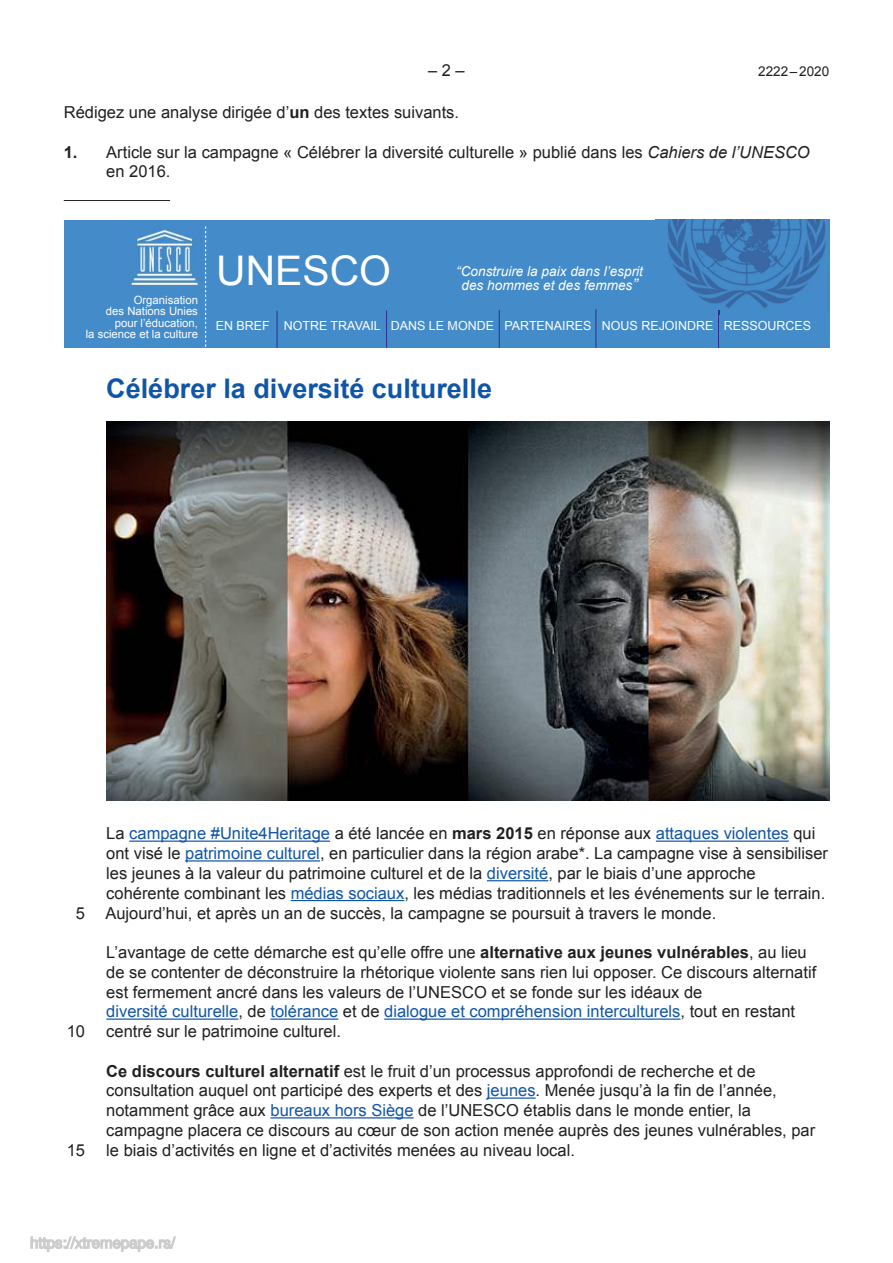
<style>
.page{position:relative;width:893px;height:1263px;background:#fff}
.page>*{position:absolute;margin:0;border:0;box-sizing:border-box;transform-origin:0 0}
.t1{font:40.8px "Arial";color:#fff}
.t2{font:700 27px "Arial";color:#1155a6}
.t3{font:16.5px/19.8px "Arial";color:#221f1f}
.t4{font:italic 13.65px/13.6px "Arial";color:#fff;text-align:center}
.t5{font:13.5px "Arial";color:#221f1f}
.t6{font:12.45px "Arial";color:#fff}
.t7{font:11.4px/11.4px "Arial";color:#fff;text-align:right}
.s1{font-weight:700}
.s2{font-style:italic}
.s3{font-size:15.9px}
.s4{color:#1155a6}
</style>
<div class="page">
<hr style="left:64px;top:200px;width:106px;height:1px;background:#221f1f">
<hr style="left:129px;top:840px;width:201px;height:2px;background:#1155a6">
<hr style="left:656px;top:840px;width:133px;height:2px;background:#1155a6">
<hr style="left:185px;top:860px;width:135px;height:1px;background:#1155a6">
<hr style="left:487px;top:880px;width:61px;height:1px;background:#1155a6">
<hr style="left:291px;top:900px;width:113px;height:1px;background:#1155a6">
<hr style="left:106px;top:1018px;width:132px;height:2px;background:#1155a6">
<hr style="left:270px;top:1018px;width:68px;height:2px;background:#1155a6">
<hr style="left:384px;top:1018px;width:296px;height:2px;background:#1155a6">
<hr style="left:487px;top:1097px;width:49px;height:2px;background:#1155a6">
<hr style="left:270px;top:1117px;width:144px;height:1px;background:#1155a6">
<div style="left:64px;top:220px;width:765px;height:127px;background:#448bc9"></div>
<img style="left:129px;top:228px;width:70px;height:57px">
<svg style="left:205px;top:226px;width:1px;height:121px"></svg>
<hr style="left:386px;top:311px;width:1px;height:36px;background:#2e3092">
<hr style="left:499px;top:310px;width:1px;height:37px;background:#2e3092">
<hr style="left:596px;top:309px;width:1px;height:38px;background:#2e3092">
<hr style="left:719px;top:310px;width:1px;height:37px;background:#2e3092">
<img style="left:668px;top:220px;width:158px;height:94px">
<hr style="left:277px;top:311px;width:1px;height:36px;background:#2e3092">
<img style="left:106px;top:421px;width:723px;height:379px">
<svg style="left:30px;top:1236px;width:146px;height:16px"></svg>
<p class="t3" style="left:428px;top:62px;width:38px">– 2 –</p>
<p class="t5" style="left:758px;top:66px;width:72px">2222 – 2020</p>
<p class="t3" style="left:64px;top:104px;width:397px">Rédigez une analyse dirigée d’<span class="s1">un</span> des textes suivants.</p>
<p class="t3" style="left:106px;top:143px;width:705px;text-indent:-43px"><span class="s1">1.</span> Article sur la campagne « Célébrer la diversité culturelle » publié dans les <span class="s2">Cahiers de l’UNESCO </span>en 2016.</p>
<p class="t7" style="left:86px;top:295px;width:114px">Organisation<br>des Nations Unies pour líÈducation,<br>la science et la culture</p>
<h1 class="t1" style="left:216px;top:256px;width:176px">UNESCO</h1>
<p class="t6" style="left:216px;top:321px;width:597px">EN BREF NOTRE TRAVAIL DANS LE MONDE PARTENAIRES NOUS REJOINDRE RESSOURCES</p>
<p class="t4" style="left:456px;top:265px;width:188px">ìConstruire la paix dans l’esprit des hommes et des femmes<span class="s3">î</span></p>
<h2 class="t2" style="left:106px;top:379px;width:387px">Célébrer la diversité culturelle</h2>
<p class="t3" style="left:76px;top:904px;width:11px">5</p>
<p class="t3" style="left:67px;top:1023px;width:20px">10</p>
<p class="t3" style="left:67px;top:1141px;width:20px">15</p>
<p class="t3" style="left:105px;top:825px;width:724px">La <span class="s4">campagne #Unite4Heritage</span> a été lancée en <span class="s1">mars 2015</span> en réponse aux <span class="s4">attaques violentes</span> qui ont visé le <span class="s4">patrimoine culturel</span>, en particulier dans la région arabe*. La campagne vise à sensibiliser les jeunes à la valeur du patrimoine culturel et de la <span class="s4">diversité</span>, par le biais d’une approche cohérente combinant les <span class="s4">médias sociaux</span>, les médias traditionnels et les événements sur le terrain.<br>Aujourd’hui, et après un an de succès, la campagne se poursuit à travers le monde.</p>
<p class="t3" style="left:106px;top:944px;width:711px">L’avantage de cette démarche est qu’elle offre une <span class="s1">alternative aux jeunes vulnérables</span>, au lieu de se contenter de déconstruire la rhétorique violente sans rien lui opposer. Ce discours alternatif est fermement ancré dans les valeurs de l’UNESCO et se fonde sur les idéaux de<br><span class="s4">diversité culturelle</span>, de <span class="s4">tolérance</span> et de <span class="s4">dialogue et compréhension interculturels</span>, tout en restant centré sur le patrimoine culturel.</p>
<p class="t3" style="left:106px;top:1062px;width:710px"><span class="s1">Ce discours culturel alternatif</span> est le fruit d’un processus approfondi de recherche et de consultation auquel ont participé des experts et des <span class="s4">jeunes</span>. Menée jusqu’à la fin de l’année, notamment grâce aux <span class="s4">bureaux hors Siège</span> de l’UNESCO établis dans le monde entier, la campagne placera ce discours au cœur de son action menée auprès des jeunes vulnérables, par le biais d’activités en ligne et d’activités menées au niveau local.</p>
</div>
